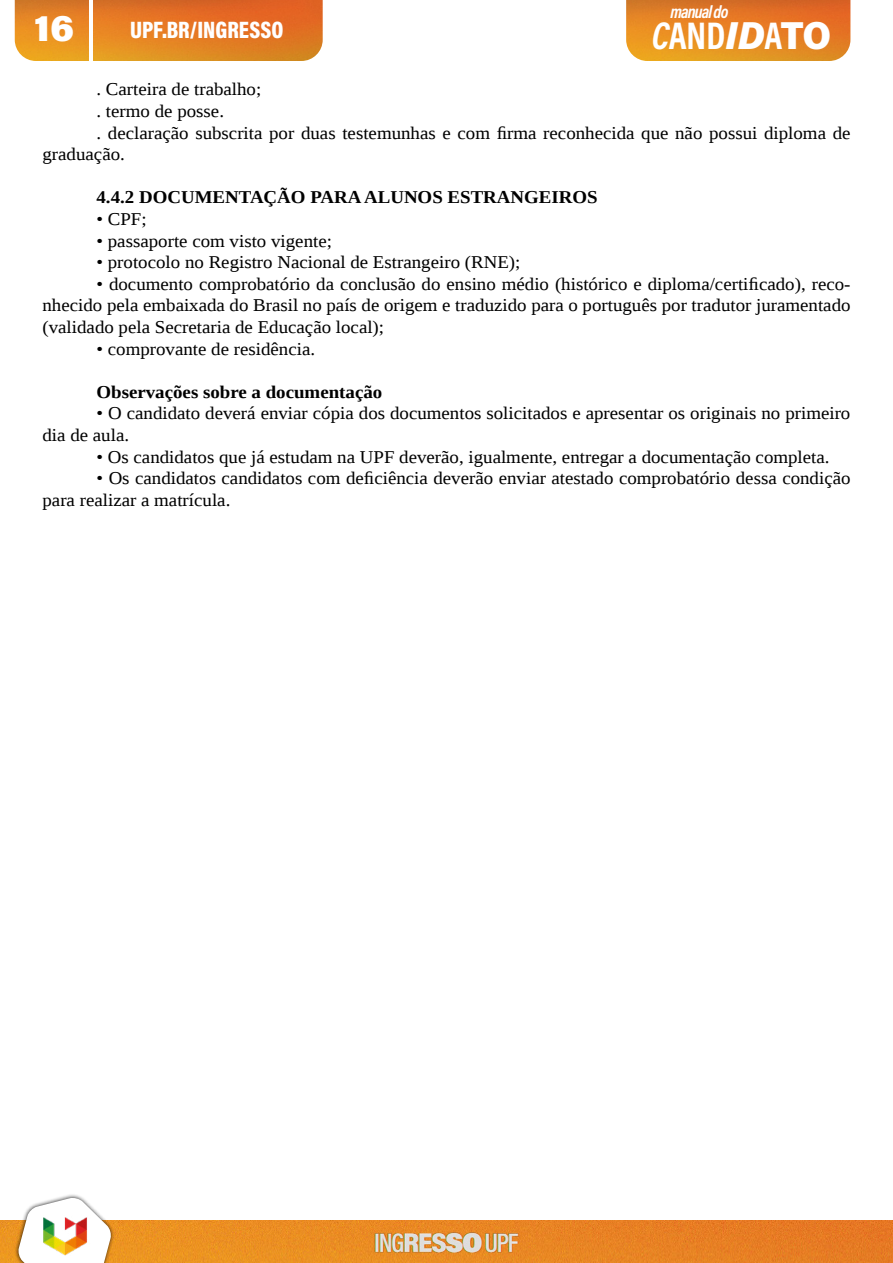
<style>
.page{position:relative;width:893px;height:1263px;background:#fff}
.page>*{position:absolute;margin:0;border:0;box-sizing:border-box;transform-origin:0 0}
.t1{font:39px "Acumin Variable Concept";letter-spacing:-.005em;color:#fff;scale:.95 1}
.t2{font:37.5px "Acumin Variable Concept";color:#fff;scale:1.05 1}
.t3{font:24px "Acumin Variable Concept";color:#fff;scale:.95 1}
.t4{font:18px/21.6px "Liberation Serif";color:#000;scale:1.05 1}
.t5{font:700 18px "Liberation Serif";color:#000;scale:1.05 1}
.t6{font:18px "Acumin Variable Concept";letter-spacing:-.05em;color:#fff;scale:.95 1}
</style>
<div class="page">
<img style="left:0;top:1220px;width:893px;height:43px">
<img style="left:15px;top:0;width:308px;height:61px">
<img style="left:626px;top:0;width:224px;height:61px">
<div style="left:15px;top:1194px;width:100px;height:69px;background:#000;opacity:.75"></div>
<svg style="left:18px;top:1197px;width:94px;height:66px"></svg>
<hr style="left:89px;top:0;width:3px;height:61px;background:#fff">
<img style="left:37px;top:1208px;width:55px;height:55px">
<img style="left:372px;top:1228px;width:149px;height:28px">
<h2 class="t2" style="left:34px;top:2px;width:40px">16</h2>
<h3 class="t3" style="left:130px;top:13px;width:163px">UPF.BR/INGRESSO</h3>
<p class="t6" style="left:670px;top:-1px;width:62px">manual do</p>
<h1 class="t1" style="left:652px;top:8px;width:190px">CANDIDATO</h1>
<p class="t4" style="left:97px;top:78px;width:158px">. Carteira de trabalho;</p>
<p class="t4" style="left:97px;top:100px;width:123px">. termo de posse.</p>
<p class="t4" style="left:97px;top:122px;width:720px">. declaração subscrita por duas testemunhas e com firma reconhecida que não possui diploma de</p>
<p class="t4" style="left:43px;top:143px;width:80px">graduação.</p>
<p class="t5" style="left:97px;top:185px;width:479px">4.4.2 DOCUMENTAÇÃO PARA ALUNOS ESTRANGEIROS</p>
<p class="t4" style="left:97px;top:208px;width:49px">• CPF;</p>
<p class="t4" style="left:97px;top:230px;width:226px">• passaporte com visto vigente;</p>
<p class="t4" style="left:97px;top:251px;width:405px">• protocolo no Registro Nacional de Estrangeiro (RNE);</p>
<p class="t4" style="left:43px;top:273px;width:771px;text-align:justify;text-indent:54px">• documento comprobatório da conclusão do ensino médio (histórico e diploma/certificado), reco&shy;nhecido pela embaixada do Brasil no país de origem e traduzido para o português por tradutor juramentado (validado pela Secretaria de Educação local);</p>
<p class="t4" style="left:97px;top:338px;width:210px">• comprovante de residência.</p>
<p class="t5" style="left:97px;top:380px;width:274px">Observações sobre a documentação</p>
<p class="t4" style="left:43px;top:402px;width:771px;text-indent:54px">• O candidato deverá enviar cópia dos documentos solicitados e apresentar os originais no primeiro dia de aula.</p>
<p class="t4" style="left:97px;top:446px;width:700px">• Os candidatos que já estudam na UPF deverão, igualmente, entregar a documentação completa.</p>
<p class="t4" style="left:43px;top:467px;width:771px;text-indent:54px">• Os candidatos candidatos com deficiência deverão enviar atestado comprobatório dessa condição para realizar a matrícula.</p>
</div>
